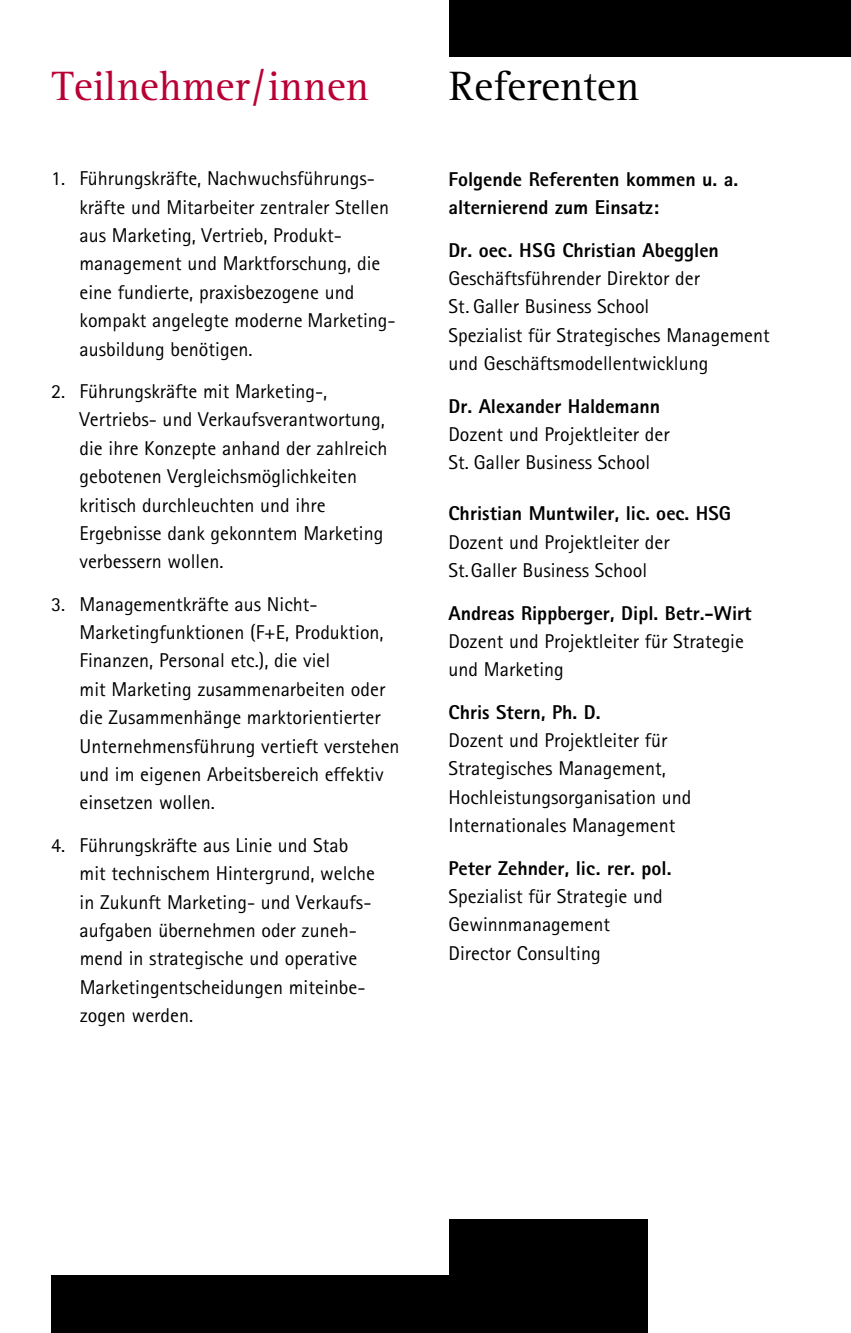
<style>
.page{position:relative;width:851px;height:1333px;background:#fff}
.page>*{position:absolute;margin:0;border:0;box-sizing:border-box;transform-origin:0 0}
.t1{font:42.4px "Rotis Serif";color:#b90035}
.t2{font:42.4px "Rotis Serif";color:#000}
.t3{font:20px/28.4px "Rotis Sans Serif";color:#000}
.t4{font:800 20px/28.4px "Rotis Sans Serif";color:#000}
</style>
<div class="page">
<div style="left:449px;top:0;width:401px;height:57px;background:#000"></div>
<div style="left:449px;top:1219px;width:199px;height:113px;background:#000"></div>
<div style="left:51px;top:1274px;width:411px;height:58px;background:#000"></div>
<h1 class="t1" style="left:52px;top:62px;width:319px">Teilnehmer/innen</h1>
<p class="t3" style="left:79px;top:164px;width:318px;text-indent:-28px">1. Führungskräfte, Nachwuchsführungs&shy;kräfte und Mitarbeiter zentraler Stellen aus Marketing, Vertrieb, Produkt&shy;management und Marktforschung, die eine fundierte, praxisbezogene und kompakt angelegte moderne Marketing&shy;ausbildung benötigen.</p>
<p class="t3" style="left:79px;top:377px;width:309px;text-indent:-28px">2. Führungskräfte mit Marketing-, Vertriebs- und Verkaufsverantwortung, die ihre Konzepte anhand der zahlreich gebotenen Vergleichsmöglichkeiten kritisch durchleuchten und ihre Ergebnisse dank gekonntem Marketing verbessern wollen.</p>
<p class="t3" style="left:80px;top:589px;width:321px;text-indent:-28px">3. Managementkräfte aus Nicht-Marketingfunktionen (F+E, Produktion, Finanzen, Personal etc.), die viel<br>mit Marketing zusammenarbeiten oder die Zusammenhänge marktorientierter Unternehmensführung vertieft verstehen und im eigenen Arbeitsbereich effektiv einsetzen wollen.</p>
<p class="t3" style="left:80px;top:830px;width:297px;text-indent:-28px">4. Führungskräfte aus Linie und Stab mit technischem Hintergrund, welche in Zukunft Marketing- und Verkaufs&shy;aufgaben übernehmen oder zuneh&shy;mend in strategische und operative Marketingentscheidungen miteinbe&shy;zogen werden.</p>
<h1 class="t2" style="left:449px;top:62px;width:192px">Referenten</h1>
<p class="t4" style="left:448px;top:164px;width:291px">Folgende Referenten kommen u. a. alternierend zum Einsatz:</p>
<p class="t4" style="left:448px;top:235px;width:272px">Dr. oec. HSG Christian Abegglen</p>
<p class="t3" style="left:448px;top:264px;width:323px">Geschäftsführender Direktor der<br>St. Galler Business School<br>Spezialist für Strategisches Management und Geschäftsmodellentwicklung</p>
<p class="t4" style="left:448px;top:391px;width:213px">Dr. Alexander Haldemann</p>
<p class="t3" style="left:448px;top:420px;width:223px">Dozent und Projektleiter der<br>St. Galler Business School</p>
<p class="t4" style="left:448px;top:499px;width:284px">Christian Muntwiler, lic. oec. HSG</p>
<p class="t3" style="left:448px;top:527px;width:223px">Dozent und Projektleiter der<br>St.Galler Business School</p>
<p class="t4" style="left:448px;top:598px;width:304px">Andreas Rippberger, Dipl. Betr.-Wirt</p>
<p class="t3" style="left:448px;top:626px;width:297px">Dozent und Projektleiter für Strategie und Marketing</p>
<p class="t4" style="left:448px;top:697px;width:153px">Chris Stern, Ph. D.</p>
<p class="t3" style="left:448px;top:726px;width:244px">Dozent und Projektleiter für<br>Strategisches Management,<br>Hochleistungsorganisation und<br>Internationales Management</p>
<p class="t4" style="left:448px;top:853px;width:224px">Peter Zehnder, lic. rer. pol.</p>
<p class="t3" style="left:448px;top:882px;width:216px">Spezialist für Strategie und<br>Gewinnmanagement<br>Director Consulting</p>
</div>
